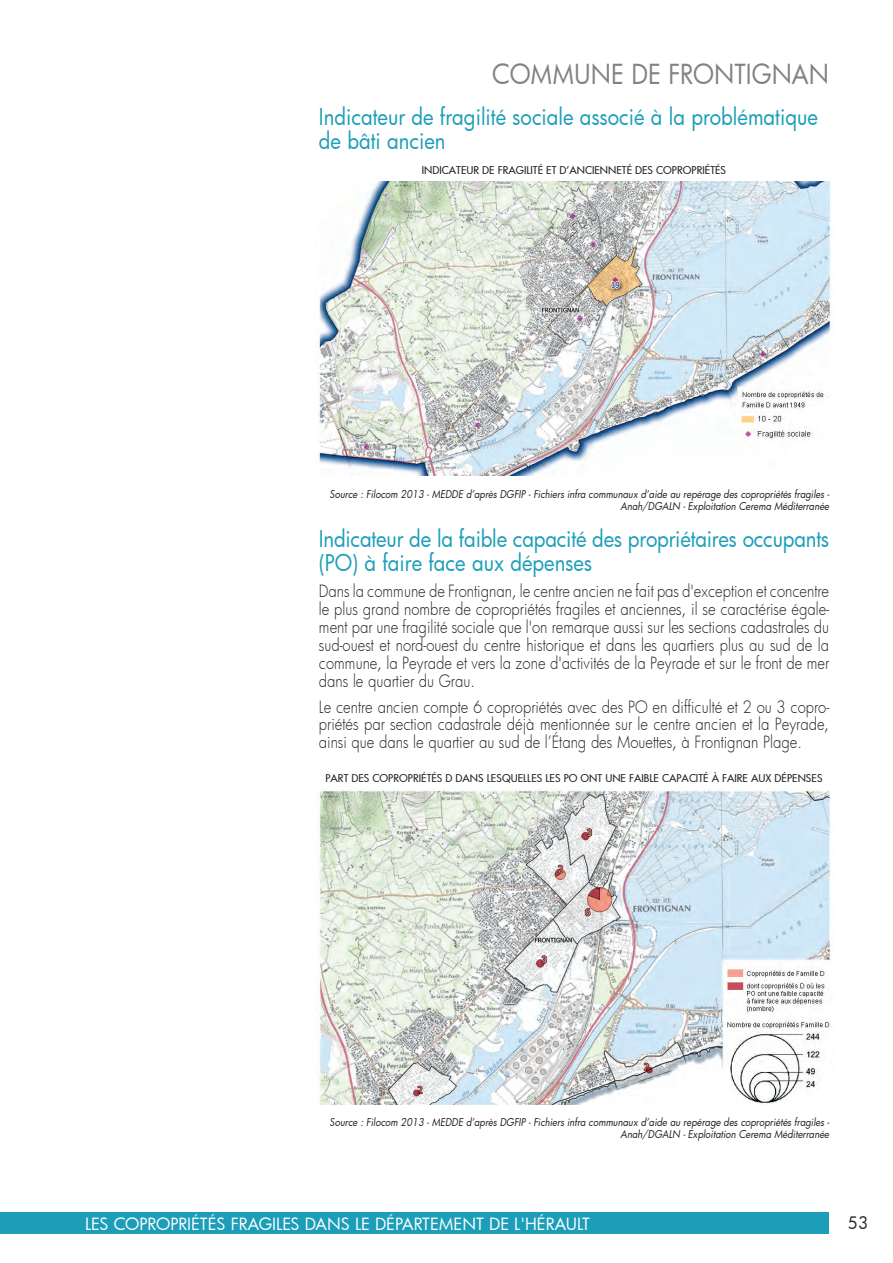
<style>
.page{position:relative;width:893px;height:1263px;background:#fff}
.page>*{position:absolute;margin:0;border:0;box-sizing:border-box;transform-origin:0 0}
.Titre_01{font:27px "Futura";color:#808285;scale:.9 1}
.Titre_02{font:22.5px/24px "Futura";color:#1c9eb9;scale:.9 1}
.t1{font:16.8px "Futura";color:#231f20}
.t2{font:300 16.5px/18px "Futura";color:#231f20;text-align:justify;scale:.9 1}
.t3{font:16.5px "Futura";color:#fff}
.Source{font:italic 10.5px/12px "Futura";color:#231f20;text-align:right;scale:.9 1}
.Légende{font:500 10.5px "Futura";color:#231f20}
</style>
<div class="page">
<div style="left:0;top:1212px;width:829px;height:21px;background:#1c9eb9"></div>
<img style="left:318px;top:182px;width:514px;height:293px">
<img style="left:318px;top:790px;width:514px;height:314px">
<p class="Titre_01" style="left:492px;top:56px;width:376px">COMMUNE DE FRONTIGNAN</p>
<p class="Titre_02" style="left:319px;top:105px;width:556px">Indicateur de fragilité sociale associé à la problématique de bâti ancien</p>
<p class="Légende" style="left:422px;top:163px;width:306px">INDICATEUR DE FRAGILITÉ ET D’ANCIENNETÉ DES COPROPRIÉTÉS</p>
<p class="Source" style="left:329px;top:488px;width:557px">Source : Filocom 2013 - MEDDE d’après DGFIP - Fichiers infra communaux d’aide au repérage des copropriétés fragiles -<br>Anah/DGALN - Exploitation Cerema Méditerranée</p>
<p class="Titre_02" style="left:319px;top:526px;width:568px">Indicateur de la faible capacité des propriétaires occupants (PO) à faire face aux dépenses</p>
<p class="t2" style="left:319px;top:582px;width:568px">Dans la commune de Frontignan, le centre ancien ne fait pas d'exception et concentre le plus grand nombre de copropriétés fragiles et anciennes, il se caractérise égale&shy;ment par une fragilité sociale que l'on remarque aussi sur les sections cadastrales du sud-ouest et nord-ouest du centre historique et dans les quartiers plus au sud de la commune, la Peyrade et vers la zone d'activités de la Peyrade et sur le front de mer dans le quartier du Grau.</p>
<p class="t2" style="left:319px;top:698px;width:568px;line-height:17.5px">Le centre ancien compte 6 copropriétés avec des PO en difficulté et 2 ou 3 copro&shy;priétés par section cadastrale déjà mentionnée sur le centre ancien et la Peyrade, ainsi que dans le quartier au sud de l’Étang des Mouettes, à Frontignan Plage.</p>
<p class="Légende" style="left:325px;top:771px;width:499px">PART DES COPROPRIÉTÉS D DANS LESQUELLES LES PO ONT UNE FAIBLE CAPACITÉ À FAIRE AUX DÉPENSES</p>
<p class="Source" style="left:329px;top:1116px;width:557px">Source : Filocom 2013 - MEDDE d’après DGFIP - Fichiers infra communaux d’aide au repérage des copropriétés fragiles -<br>Anah/DGALN - Exploitation Cerema Méditerranée</p>
<p class="t3" style="left:85px;top:1212px;width:506px">LES COPROPRIÉTÉS FRAGILES DANS LE DÉPARTEMENT DE L'HÉRAULT</p>
<p class="t1" style="left:848px;top:1211px;width:22px">53</p>
</div>
